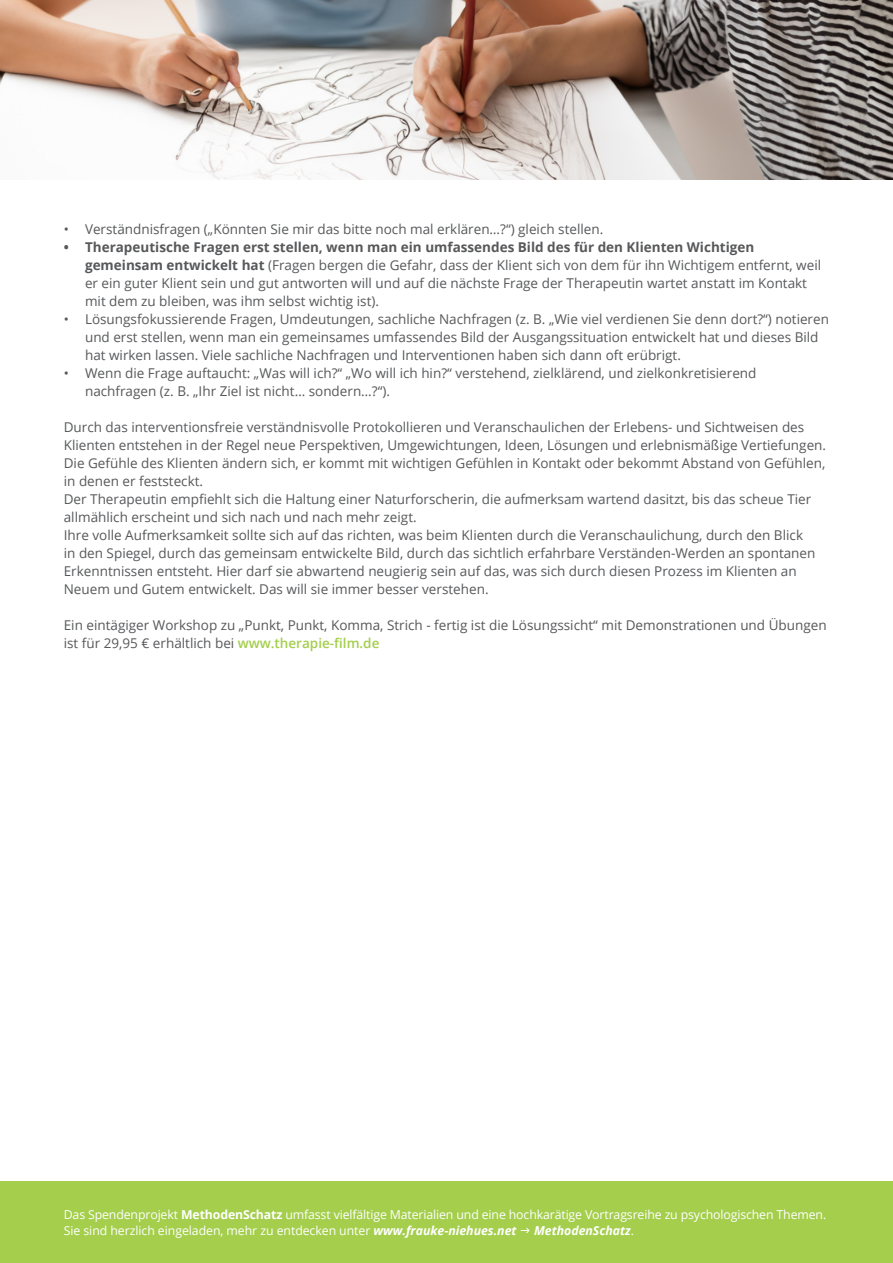
<style>
.page{position:relative;width:893px;height:1263px;background:#fff}
.page>*{position:absolute;margin:0;border:0;box-sizing:border-box;transform-origin:0 0}
.t1{font:13.5px/18px "Open Sans";color:#57585a}
.t2{font:12.3px "Open Sans";letter-spacing:-.01em;color:#fff}
.t3{font:italic 700 12.3px "Open Sans";color:#fff}
.s1{font-weight:700}
.s2{font-weight:600;color:#a4ce4c}
.s3{font-weight:700;font-style:italic}
.s4{font-weight:400;font-style:normal}
</style>
<div class="page">
<div style="left:0;top:1181px;width:893px;height:82px;background:#a4ce4c"></div>
<img style="left:0;top:0;width:893px;height:180px">
<p class="t1" style="left:64px;top:220px;width:541px">• Verständnisfragen („Könnten Sie mir das bitte noch mal erklären…?“) gleich stellen.</p>
<p class="t1" style="left:85px;top:238px;width:738px;text-indent:-21px"><span class="s1">• Therapeutische Fragen erst stellen, wenn man ein umfassendes Bild des für den Klienten Wichtigen gemeinsam entwickelt hat</span> (Fragen bergen die Gefahr, dass der Klient sich von dem für ihn Wichtigem entfernt, weil er ein guter Klient sein und gut antworten will und auf die nächste Frage der Therapeutin wartet anstatt im Kontakt mit dem zu bleiben, was ihm selbst wichtig ist).</p>
<p class="t1" style="left:85px;top:310px;width:745px;text-indent:-21px">• Lösungsfokussierende Fragen, Umdeutungen, sachliche Nachfragen (z. B. „Wie viel verdienen Sie denn dort?“) notieren und erst stellen, wenn man ein gemeinsames umfassendes Bild der Ausgangssituation entwickelt hat und dieses Bild hat wirken lassen. Viele sachliche Nachfragen und Interventionen haben sich dann oft erübrigt.</p>
<p class="t1" style="left:85px;top:364px;width:673px;text-indent:-21px">• Wenn die Frage auftaucht: „Was will ich?“ „Wo will ich hin?“ verstehend, zielklärend, und zielkonkretisierend nachfragen (z. B. „Ihr Ziel ist nicht… sondern…?“).</p>
<p class="t1" style="left:64px;top:418px;width:764px">Durch das interventionsfreie verständnisvolle Protokollieren und Veranschaulichen der Erlebens- und Sichtweisen des Klienten entstehen in der Regel neue Perspektiven, Umgewichtungen, Ideen, Lösungen und erlebnismäßige Vertiefungen.<br>Die Gefühle des Klienten ändern sich, er kommt mit wichtigen Gefühlen in Kontakt oder bekommt Abstand von Gefühlen, in denen er feststeckt.</p>
<p class="t1" style="left:64px;top:490px;width:749px">Der Therapeutin empfiehlt sich die Haltung einer Naturforscherin, die aufmerksam wartend dasitzt, bis das scheue Tier allmählich erscheint und sich nach und nach mehr zeigt.</p>
<p class="t1" style="left:64px;top:526px;width:753px">Ihre volle Aufmerksamkeit sollte sich auf das richten, was beim Klienten durch die Veranschaulichung, durch den Blick in den Spiegel, durch das gemeinsam entwickelte Bild, durch das sichtlich erfahrbare Verständen-Werden an spontanen Erkenntnissen entsteht. Hier darf sie abwartend neugierig sein auf das, was sich durch diesen Prozess im Klienten an Neuem und Gutem entwickelt. Das will sie immer besser verstehen.</p>
<p class="t1" style="left:64px;top:616px;width:764px">Ein eintägiger Workshop zu „Punkt, Punkt, Komma, Strich - fertig ist die Lösungssicht“ mit Demonstrationen und Übungen ist für 29,95 € erhältlich bei <span class="s2">www.therapie-film.de</span></p>
<p class="t2" style="left:64px;top:1206px;width:764px">Das Spendenprojekt <span class="s1">MethodenSchatz</span> umfasst vielfältige Materialien und eine hochkarätige Vortragsreihe zu psychologischen Themen.</p>
<p class="t2" style="left:64px;top:1221px;width:454px">Sie sind herzlich eingeladen, mehr zu entdecken unter <span class="s3">www.frauke-niehues.net</span></p>
<p class="t3" style="left:534px;top:1221px;width:102px">MethodenSchatz<span class="s4">.</span></p>
</div>
